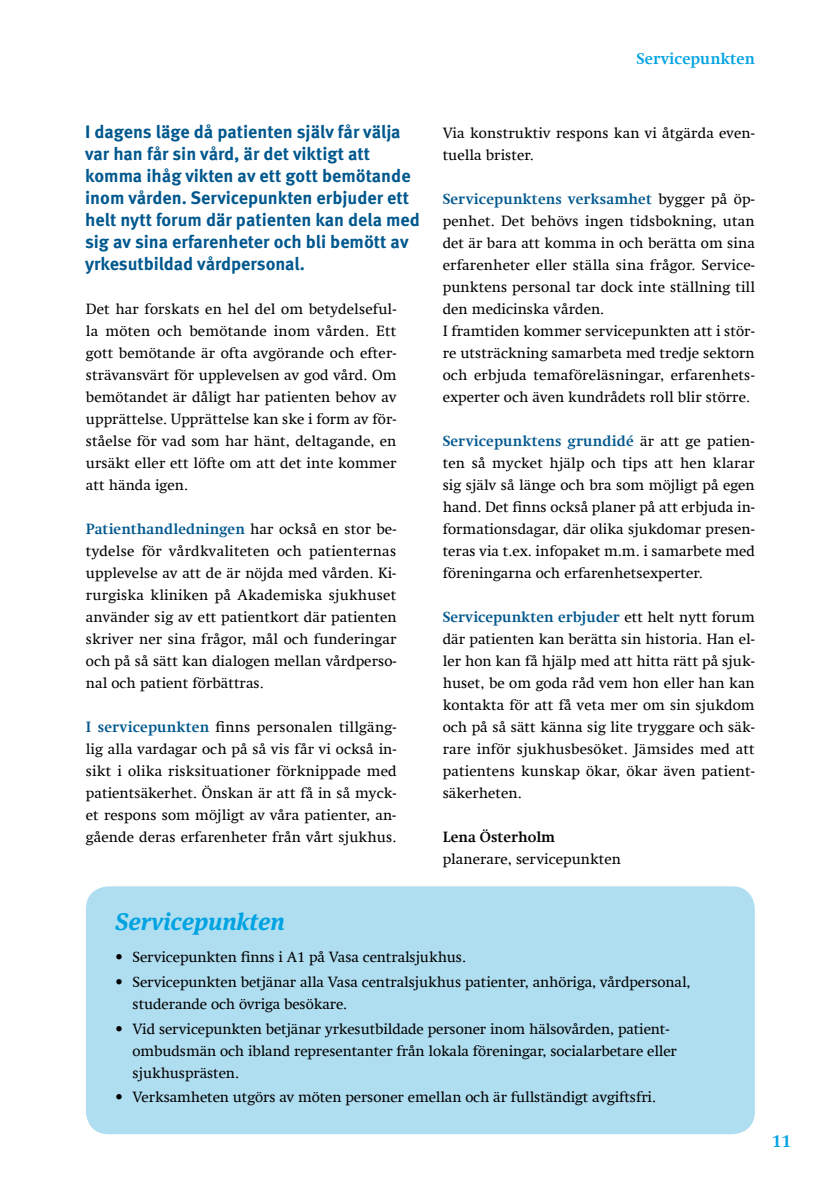
<style>
.page{position:relative;width:840px;height:1191px;background:#fff}
.page>*{position:absolute;margin:0;border:0;box-sizing:border-box;transform-origin:0 0}
.t1{font:italic 700 24px "Meta Serif OT";color:#00a3e2}
.t2{font:700 18px/22px "Meta Pro";color:#00588e}
.t3{font:700 18px "Swift Com";color:#00a3e2}
.t4{font:700 16px "Swift Com";color:#00a3e2}
.t5{font:15px/22px "Swift Com";color:#000;text-align:justify}
.t6{font:700 15px "Swift Com";color:#000}
.s1{font-weight:700;color:#00588e}
</style>
<div class="page">
<div style="left:86px;top:886px;width:668px;height:248px;background:#b0def1;border-radius:23px"></div>
<p class="t4" style="left:636px;top:49px;width:120px">Servicepunkten</p>
<p class="t2" style="left:85px;top:121px;width:336px">I dagens läge då patienten själv får välja var han får sin vård, är det viktigt att komma ihåg vikten av ett gott bemötande inom vården. Servicepunkten erbjuder ett helt nytt forum där patienten kan dela med sig av sina erfarenheter och bli bemött av yrkesutbildad vårdpersonal.</p>
<p class="t5" style="left:86px;top:298px;width:312px">Det har forskats en hel del om betydelseful&shy;la möten och bemötande inom vården. Ett gott bemötande är ofta avgörande och efter&shy;strävansvärt för upplevelsen av god vård. Om bemötandet är dåligt har patienten behov av upprättelse. Upprättelse kan ske i form av för&shy;ståelse för vad som har hänt, deltagande, en ursäkt eller ett löfte om att det inte kommer att hända igen.</p>
<p class="t5" style="left:86px;top:518px;width:312px"><span class="s1">Patienthandledningen</span> har också en stor be&shy;tydelse för vårdkvaliteten och patienternas upplevelse av att de är nöjda med vården. Ki&shy;rurgiska kliniken på Akademiska sjukhuset använder sig av ett patientkort där patienten skriver ner sina frågor, mål och funderingar och på så sätt kan dialogen mellan vårdperso&shy;nal och patient förbättras.</p>
<p class="t5" style="left:86px;top:716px;width:312px"><span class="s1">I servicepunkten</span> finns personalen tillgäng&shy;lig alla vardagar och på så vis får vi också in&shy;sikt i olika risksituationer förknippade med patientsäkerhet. Önskan är att få in så myck&shy;et respons som möjligt av våra patienter, an&shy;gående deras erfarenheter från vårt sjukhus.</p>
<p class="t5" style="left:442px;top:122px;width:313px">Via konstruktiv respons kan vi åtgärda even&shy;tuella brister.</p>
<p class="t5" style="left:442px;top:188px;width:314px;text-align:left"><span class="s1">Servicepunktens verksamhet</span> bygger på öp&shy;penhet. Det behövs ingen tidsbokning, utan det är bara att komma in och berätta om sina erfarenheter eller ställa sina frågor. Service&shy;punktens personal tar dock inte ställning till den medicinska vården.<br>I framtiden kommer servicepunkten att i stör&shy;re utsträckning samarbeta med tredje sektorn och erbjuda temaföreläsningar, erfarenhets&shy;experter och även kundrådets roll blir större.</p>
<p class="t5" style="left:442px;top:430px;width:314px"><span class="s1">Servicepunktens grundidé</span> är att ge patien&shy;ten så mycket hjälp och tips att hen klarar sig själv så länge och bra som möjligt på egen hand. Det finns också planer på att erbjuda in&shy;formationsdagar, där olika sjukdomar presen&shy;teras via t.ex. infopaket m.m. i samarbete med föreningarna och erfarenhetsexperter.</p>
<p class="t5" style="left:442px;top:606px;width:313px"><span class="s1">Servicepunkten erbjuder</span> ett helt nytt forum där patienten kan berätta sin historia. Han el&shy;ler hon kan få hjälp med att hitta rätt på sjuk&shy;huset, be om goda råd vem hon eller han kan kontakta för att få veta mer om sin sjukdom och på så sätt känna sig lite tryggare och säk&shy;rare inför sjukhusbesöket. Jämsides med att patientens kunskap ökar, ökar även patient&shy;säkerheten.</p>
<p class="t6" style="left:442px;top:828px;width:114px">Lena Österholm</p>
<p class="t5" style="left:442px;top:848px;width:180px">planerare, servicepunkten</p>
<h1 class="t1" style="left:115px;top:906px;width:170px">Servicepunkten</h1>
<p class="t5" style="left:115px;top:945px;width:352px">• Servicepunkten finns i A1 på Vasa centralsjukhus.</p>
<p class="t5" style="left:132px;top:970px;width:559px;text-indent:-17px">• Servicepunkten betjänar alla Vasa centralsjukhus patienter, anhöriga, vårdpersonal, studerande och övriga besökare.</p>
<p class="t5" style="left:132px;top:1017px;width:545px;text-align:left;text-indent:-17px">• Vid servicepunkten betjänar yrkesutbildade personer inom hälsovården, patient&shy;ombudsmän och ibland representanter från lokala föreningar, socialarbetare eller sjukhusprästen.</p>
<p class="t5" style="left:115px;top:1086px;width:541px">• Verksamheten utgörs av möten personer emellan och är fullständigt avgiftsfri.</p>
<p class="t3" style="left:771px;top:1130px;width:21px">11</p>
</div>
